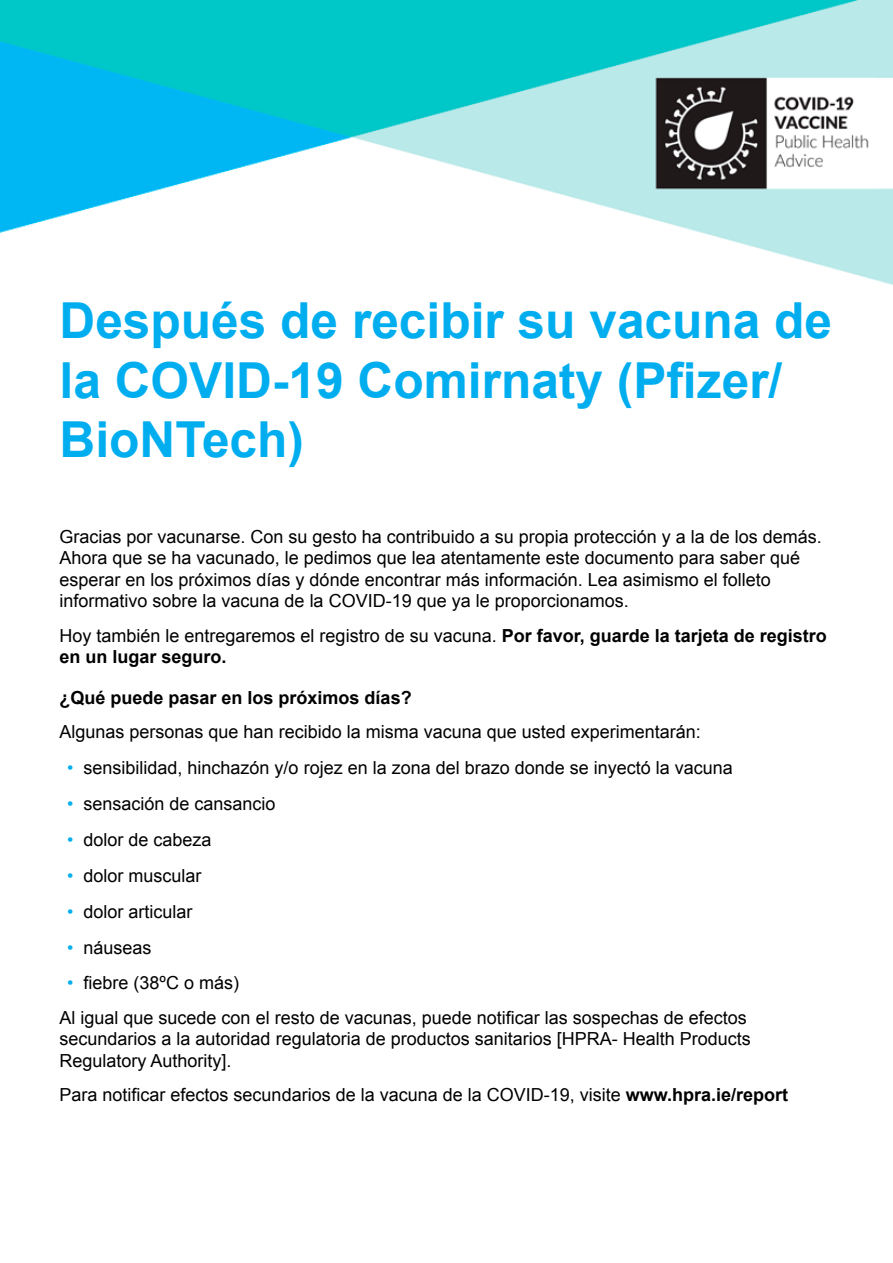
<style>
.page{position:relative;width:893px;height:1263px;background:#fff}
.page>*{position:absolute;margin:0;border:0;box-sizing:border-box;transform-origin:0 0}
.t1{font:700 49.65px/59.6px "Arial";color:#00aeef}
.t2{font:18px/21.6px "Arial";color:#000}
.t3{font:700 18px/21.6px "Arial";color:#000}
.s1{font-weight:400}
.s2{color:#00aeef}
.s3{font-weight:700}
</style>
<div class="page">
<img style="left:0;top:0;width:893px;height:285px">
<h1 class="t1" style="left:60px;top:293px;width:774px">Después de recibir su vacuna de la COVID-19 Comirnaty (Pfizer/<br>BioNTech)</h1>
<p class="t2" style="left:60px;top:526px;width:764px">Gracias por vacunarse. Con su gesto ha contribuido a su propia protección y a la de los demás.<br>Ahora que se ha vacunado, le pedimos que lea atentamente este documento para saber qué esperar en los próximos días y dónde encontrar más información. Lea asimismo el folleto informativo sobre la vacuna de la COVID-19 que ya le proporcionamos.</p>
<p class="t3" style="left:60px;top:625px;width:769px"><span class="s1">Hoy también le entregaremos el registro de su vacuna.</span> Por favor, guarde la tarjeta de registro en un lugar seguro.</p>
<p class="t3" style="left:60px;top:687px;width:354px">¿Qué puede pasar en los próximos días?</p>
<p class="t2" style="left:60px;top:721px;width:643px">Algunas personas que han recibido la misma vacuna que usted experimentarán:</p>
<p class="t2" style="left:67px;top:757px;width:667px"><span class="s2">•</span> sensibilidad, hinchazón y/o rojez en la zona del brazo donde se inyectó la vacuna</p>
<p class="t2" style="left:67px;top:793px;width:210px"><span class="s2">•</span> sensación de cansancio</p>
<p class="t2" style="left:67px;top:829px;width:146px"><span class="s2">•</span> dolor de cabeza</p>
<p class="t2" style="left:67px;top:865px;width:136px"><span class="s2">•</span> dolor muscular</p>
<p class="t2" style="left:67px;top:901px;width:127px"><span class="s2">•</span> dolor articular</p>
<p class="t2" style="left:67px;top:937px;width:86px"><span class="s2">•</span> náuseas</p>
<p class="t2" style="left:60px;top:966px;width:689px;line-height:34.3px;text-indent:7px"><span class="s2">•</span> fiebre (38ºC o más)<br>Al igual que sucede con el resto de vacunas, puede notificar las sospechas de efectos</p>
<p class="t2" style="left:60px;top:1028px;width:693px">secundarios a la autoridad regulatoria de productos sanitarios [HPRA- Health Products<br>Regulatory Authority].</p>
<p class="t2" style="left:60px;top:1084px;width:730px">Para notificar efectos secundarios de la vacuna de la COVID-19, visite <span class="s3">www.hpra.ie/report</span></p>
</div>
